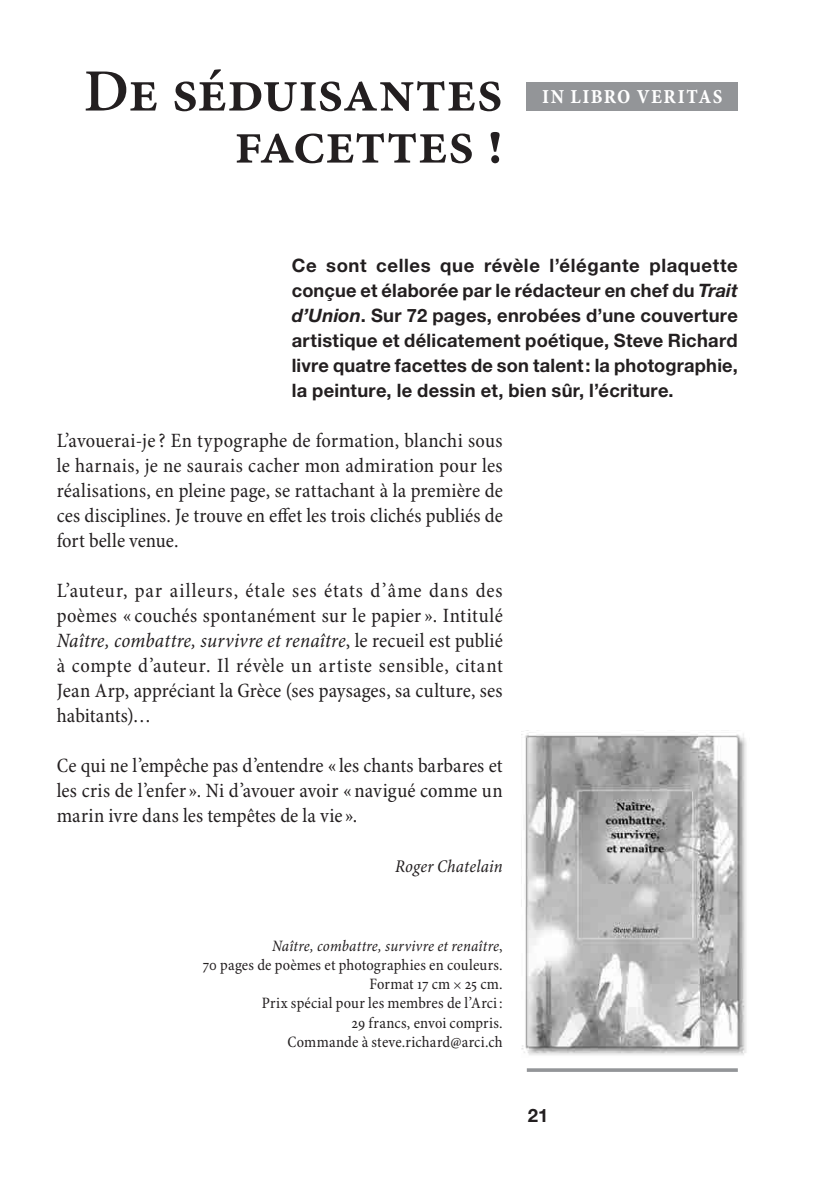
<style>
.page{position:relative;width:840px;height:1191px;background:#fff}
.page>*{position:absolute;margin:0;border:0;box-sizing:border-box;transform-origin:0 0}
.t1{font:600 60px/52px "Minion Pro";letter-spacing:-.01em;color:#231f20;text-align:right}
.t2{font:condensed 20.4px/25px "Minion Pro";letter-spacing:.005em;color:#231f20;text-align:justify}
.t3{font:20px "Minion Pro Bold Cn Capt";letter-spacing:.07em;color:#fff}
.t4{font:700 18.4px/25px "Helvetica Neue LT Std";letter-spacing:.015em;color:#231f20;text-align:justify}
.t5{font:italic condensed 18px "Minion Pro";letter-spacing:.005em;color:#231f20}
.t6{font:condensed 16px/19.2px "Minion Pro";letter-spacing:.01em;color:#231f20;text-align:right}
.s1{font-style:italic}
.s2{font-size:14px}
</style>
<div class="page">
<hr style="left:526px;top:1068px;width:211px;height:3px;background:#939598">
<div style="left:526px;top:82px;width:211px;height:29px;background:#939598"></div>
<img style="left:521px;top:730px;width:226px;height:325px">
<h1 class="t1" style="left:84px;top:68px;width:420px">De séduisantes facettes !</h1>
<p class="t3" style="left:542px;top:84px;width:181px">IN LIBRO VERITAS</p>
<p class="t4" style="left:291px;top:252px;width:447px">Ce sont celles que révèle l’élégante plaquette conçue et élaborée par le rédacteur en chef du <span class="s1">Trait d’Union</span>. Sur 72 pages, enrobées d’une couverture artistique et délicatement poétique, Steve Richard livre quatre facettes de son talent: la photographie, la peinture, le dessin et, bien sûr, l’écriture.</p>
<p class="t2" style="left:57px;top:428px;width:447px">L’avouerai-je? En typographe de formation, blanchi sous le harnais, je ne saurais cacher mon admiration pour les réalisations, en pleine page, se rattachant à la première de ces disciplines. Je trouve en effet les trois clichés publiés de fort belle venue.</p>
<p class="t2" style="left:57px;top:578px;width:447px">L’auteur, par ailleurs, étale ses états d’âme dans des poèmes « couchés spontanément sur le papier ». Intitulé <span class="s1">Naître, combattre, survivre et renaître</span>, le recueil est publié à compte d’auteur. Il révèle un artiste sensible, citant Jean Arp, appréciant la Grèce (ses paysages, sa culture, ses habitants)…</p>
<p class="t2" style="left:57px;top:753px;width:447px">Ce qui ne l’empêche pas d’entendre « les chants barbares et les cris de l’enfer ». Ni d’avouer avoir « navigué comme un marin ivre dans les tempêtes de la vie ».</p>
<p class="t5" style="left:395px;top:855px;width:109px">Roger Chatelain</p>
<p class="t6" style="left:203px;top:936px;width:301px"><span class="s1">Naître, combattre, survivre et renaître</span>,<br>70 pages de poèmes et photographies en couleurs.<br>Format 17 cm <span class="s2">×</span> 25 cm.<br>Prix spécial pour les membres de l’Arci :<br>29 francs, envoi compris.<br>Commande à steve.richard@arci.ch</p>
<p class="t4" style="left:527px;top:1102px;width:22px">21</p>
</div>
